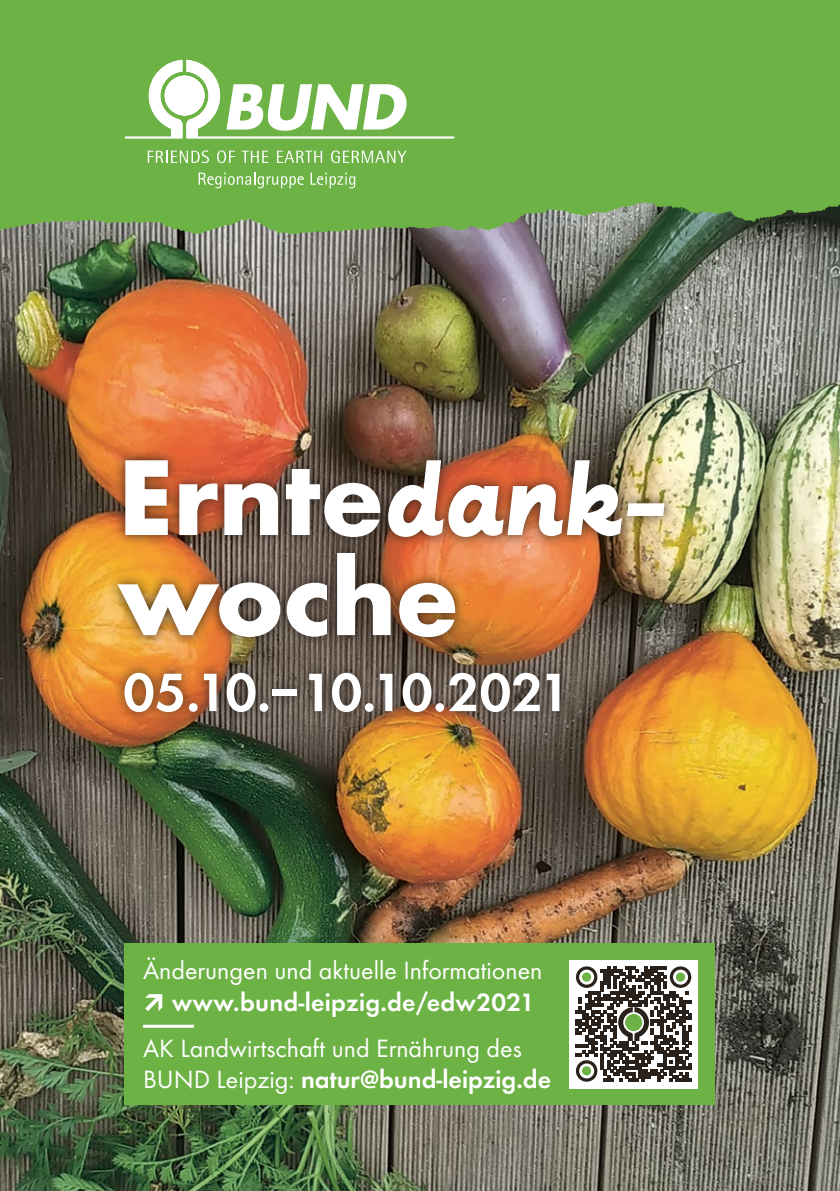
<style>
.page{position:relative;width:840px;height:1191px;background:#fff}
.page>*{position:absolute;margin:0;border:0;box-sizing:border-box;transform-origin:0 0}
.t1{font:700 112px/100px "Futura EF";letter-spacing:-.005em;color:#fff}
.t2{font:600 56px "Futura EF";letter-spacing:-.055em;color:#fff}
.t3{font:26px/31.2px "Futura EF";color:#fff}
.t4{font:600 26px "Futura EF";letter-spacing:.01em;color:#fff}
.s1{font-family:"Futura Script EF";font-weight:400}
.s2{font-weight:600}
</style>
<div class="page">
<img style="left:0;top:269px;width:839px;height:922px">
<div style="left:125px;top:943px;width:589px;height:162px;background:#6cb245"></div>
<img style="left:0;top:0;width:839px;height:269px">
<svg style="left:125px;top:60px;width:329px;height:78px"></svg>
<svg style="left:148px;top:150px;width:61px;height:13px"></svg>
<svg style="left:217px;top:150px;width:18px;height:13px"></svg>
<svg style="left:241px;top:151px;width:27px;height:12px"></svg>
<svg style="left:277px;top:151px;width:45px;height:12px"></svg>
<svg style="left:331px;top:150px;width:75px;height:13px"></svg>
<svg style="left:198px;top:172px;width:105px;height:16px;background:#8cc36e"></svg>
<svg style="left:310px;top:172px;width:45px;height:16px"></svg>
<div style="left:569px;top:960px;width:128px;height:128px;background:#fff"></div>
<svg style="left:575px;top:966px;width:116px;height:116px"></svg>
<hr style="left:143px;top:1024px;width:51px;height:3px;background:#fff">
<div style="left:107px;top:448px;width:568px;height:201px;background:#29211a;opacity:.9"></div>
<div style="left:113px;top:661px;width:458px;height:62px;background:#29211a;opacity:.9"></div>
<h1 class="t1" style="left:117px;top:447px;width:548px">Ernte<span class="s1">dank&shy;</span>woche</h1>
<h2 class="t2" style="left:123px;top:659px;width:449px">05.10.–10.10.2021</h2>
<p class="t3" style="left:143px;top:955px;width:400px">Änderungen und aktuelle Informationen</p>
<p class="t4" style="left:172px;top:986px;width:364px">www.bund-leipzig.de/edw2021</p>
<p class="t3" style="left:143px;top:1032px;width:409px">AK Landwirtschaft und Ernährung des<br>BUND Leipzig: <span class="s2">natur@bund-leipzig.de</span></p>
</div>
